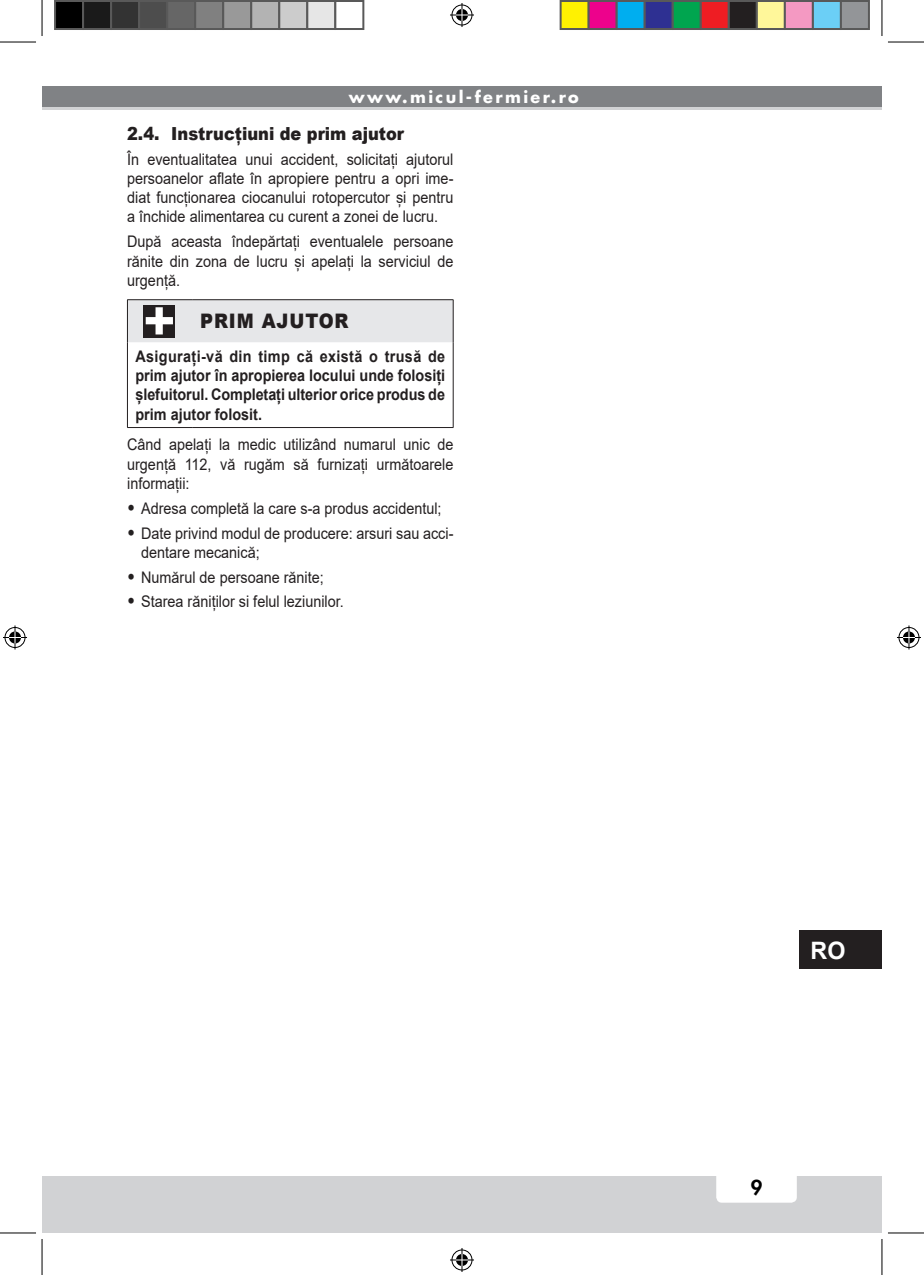
<style>
.page{position:relative;width:924px;height:1275px;background:#fff}
.page>*{position:absolute;margin:0;border:0;box-sizing:border-box;transform-origin:0 0}
.t1{font:700 24px "Arial";color:#fff}
.Attenzione_titolo{font:900 20px "Arial";letter-spacing:.05em;color:#231f20;scale:.9 1}
.t2{font:800 20px "Futura";color:#000}
.t3{font:900 18px "Arial";color:#231f20;scale:.9 1}
.Testo_normale{font:16px/19.2px "Arial";color:#231f20;text-align:justify;scale:.9 1}
.Avvertimento{font:700 16px/19.2px "Arial";letter-spacing:-.005em;color:#231f20;text-align:justify;scale:.9 1}
.t4{font:700 16px "Futura";letter-spacing:.15em;color:#fff}
.s1{font-weight:900;font-size:18px}
</style>
<div class="page">
<div style="left:42px;top:1176px;width:839px;height:57px;background:#d1d2d4"></div>
<div style="left:716px;top:1162px;width:80px;height:40px;background:#fff;border-radius:6px"></div>
<div style="left:42px;top:86px;width:839px;height:24px;background:#808285"></div>
<hr style="left:42px;top:107px;width:839px;height:3px;background:#d1d2d4">
<div style="left:799px;top:930px;width:82px;height:39px;background:#231f20"></div>
<hr style="left:452px;top:342px;width:1px;height:85px;background:#231f20">
<hr style="left:127px;top:299px;width:65px;height:1px;background:#231f20">
<hr style="left:192px;top:299px;width:261px;height:1px;background:#231f20">
<hr style="left:127px;top:342px;width:1px;height:85px;background:#231f20">
<hr style="left:127px;top:427px;width:65px;height:1px;background:#231f20">
<hr style="left:192px;top:427px;width:261px;height:1px;background:#231f20">
<svg style="left:127px;top:300px;width:326px;height:42px;background:#dadbdd"></svg>
<hr style="left:0;top:42px;width:36px;height:1px;background:#000">
<hr style="left:887px;top:42px;width:36px;height:1px;background:#000">
<hr style="left:0;top:1232px;width:36px;height:1px;background:#000">
<hr style="left:887px;top:1232px;width:36px;height:1px;background:#000">
<hr style="left:42px;top:0;width:1px;height:36px;background:#000">
<hr style="left:42px;top:1239px;width:1px;height:36px;background:#000">
<hr style="left:881px;top:0;width:1px;height:36px;background:#000">
<hr style="left:881px;top:1239px;width:1px;height:36px;background:#000">
<svg style="left:450px;top:3px;width:24px;height:24px"></svg>
<svg style="left:450px;top:1248px;width:24px;height:24px"></svg>
<svg style="left:3px;top:625px;width:24px;height:24px"></svg>
<svg style="left:897px;top:625px;width:23px;height:24px"></svg>
<div style="left:55px;top:1px;width:28px;height:28px;background:#000"></div>
<div style="left:54px;top:0;width:30px;height:30px;border:2px solid #595959"></div>
<div style="left:83px;top:1px;width:28px;height:28px;background:#1a1a1a"></div>
<div style="left:82px;top:0;width:30px;height:30px;border:2px solid #595959"></div>
<div style="left:111px;top:1px;width:28px;height:28px;background:#333"></div>
<div style="left:110px;top:0;width:30px;height:30px;border:2px solid #595959"></div>
<div style="left:139px;top:1px;width:28px;height:28px;background:#4d4d4d"></div>
<div style="left:138px;top:0;width:30px;height:30px;border:2px solid #595959"></div>
<div style="left:167px;top:1px;width:28px;height:28px;background:#666"></div>
<div style="left:166px;top:0;width:30px;height:30px;border:2px solid #595959"></div>
<div style="left:195px;top:1px;width:28px;height:28px;background:#808080"></div>
<div style="left:194px;top:0;width:30px;height:30px;border:2px solid #595959"></div>
<div style="left:223px;top:1px;width:28px;height:28px;background:#999"></div>
<div style="left:222px;top:0;width:30px;height:30px;border:2px solid #595959"></div>
<div style="left:251px;top:1px;width:28px;height:28px;background:#b3b3b3"></div>
<div style="left:250px;top:0;width:30px;height:30px;border:2px solid #595959"></div>
<div style="left:279px;top:1px;width:28px;height:28px;background:#ccc"></div>
<div style="left:278px;top:0;width:30px;height:30px;border:2px solid #595959"></div>
<div style="left:307px;top:1px;width:28px;height:28px;background:#e6e6e6"></div>
<div style="left:306px;top:0;width:30px;height:30px;border:2px solid #595959"></div>
<div style="left:334px;top:0;width:30px;height:30px;border:2px solid #595959"></div>
<div style="left:560px;top:1px;width:28px;height:28px;background:#fff101"></div>
<div style="left:559px;top:0;width:30px;height:30px;border:2px solid #595959"></div>
<div style="left:588px;top:1px;width:28px;height:28px;background:#ed028c"></div>
<div style="left:587px;top:0;width:30px;height:30px;border:2px solid #595959"></div>
<div style="left:616px;top:1px;width:28px;height:28px;background:#00aeef"></div>
<div style="left:615px;top:0;width:30px;height:30px;border:2px solid #595959"></div>
<div style="left:644px;top:1px;width:28px;height:28px;background:#2e3092"></div>
<div style="left:643px;top:0;width:30px;height:30px;border:2px solid #595959"></div>
<div style="left:672px;top:1px;width:28px;height:28px;background:#00a54f"></div>
<div style="left:671px;top:0;width:30px;height:30px;border:2px solid #595959"></div>
<div style="left:700px;top:1px;width:28px;height:28px;background:#ee1d23"></div>
<div style="left:699px;top:0;width:30px;height:30px;border:2px solid #595959"></div>
<div style="left:728px;top:1px;width:28px;height:28px;background:#231f20"></div>
<div style="left:727px;top:0;width:30px;height:30px;border:2px solid #595959"></div>
<div style="left:756px;top:1px;width:28px;height:28px;background:#fff79a"></div>
<div style="left:755px;top:0;width:30px;height:30px;border:2px solid #595959"></div>
<div style="left:784px;top:1px;width:28px;height:28px;background:#f499c2"></div>
<div style="left:783px;top:0;width:30px;height:30px;border:2px solid #595959"></div>
<div style="left:812px;top:1px;width:28px;height:28px;background:#6bcff6"></div>
<div style="left:811px;top:0;width:30px;height:30px;border:2px solid #595959"></div>
<div style="left:840px;top:1px;width:28px;height:28px;background:#939598"></div>
<div style="left:839px;top:0;width:30px;height:30px;border:2px solid #595959"></div>
<p class="t4" style="left:348px;top:86px;width:231px">www.micul-fermier.ro</p>
<p class="t3" style="left:127px;top:120px;width:309px">2.4. Instrucțiuni de prim ajutor</p>
<p class="Testo_normale" style="left:127px;top:149px;width:364px">În eventualitatea unui accident, solicitați ajutorul persoanelor aflate în apropiere pentru a opri ime&shy;diat funcționarea ciocanului rotopercutor și pentru a închide alimentarea cu curent a zonei de lucru.</p>
<p class="Testo_normale" style="left:127px;top:232px;width:364px">După aceasta îndepărtați eventualele persoane rănite din zona de lucru și apelați la serviciul de urgență.</p>
<p class="Attenzione_titolo" style="left:200px;top:307px;width:166px">PRIM AJUTOR</p>
<p class="Avvertimento" style="left:135px;top:347px;width:345px">Asigurați-vă din timp că există o trusă de prim ajutor în apropierea locului unde folosiți șlefuitorul. Completați ulterior orice produs de prim ajutor folosit.</p>
<p class="Testo_normale" style="left:127px;top:435px;width:364px">Când apelați la medic utilizând numarul unic de urgență 112, vă rugăm să furnizați următoarele informații:</p>
<p class="Testo_normale" style="left:127px;top:498px;width:351px"><span class="s1">•</span> Adresa completă la care s-a produs accidentul;</p>
<p class="Testo_normale" style="left:141px;top:523px;width:348px;text-indent:-14px"><span class="s1">•</span> Date privind modul de producere: arsuri sau acci&shy;dentare mecanică;</p>
<p class="Testo_normale" style="left:127px;top:567px;width:220px"><span class="s1">•</span> Numărul de persoane rănite;</p>
<p class="Testo_normale" style="left:127px;top:592px;width:242px"><span class="s1">•</span> Starea răniților si felul leziunilor.</p>
<h1 class="t1" style="left:810px;top:933px;width:36px">RO</h1>
<p class="t2" style="left:750px;top:1174px;width:13px">9</p>
</div>
